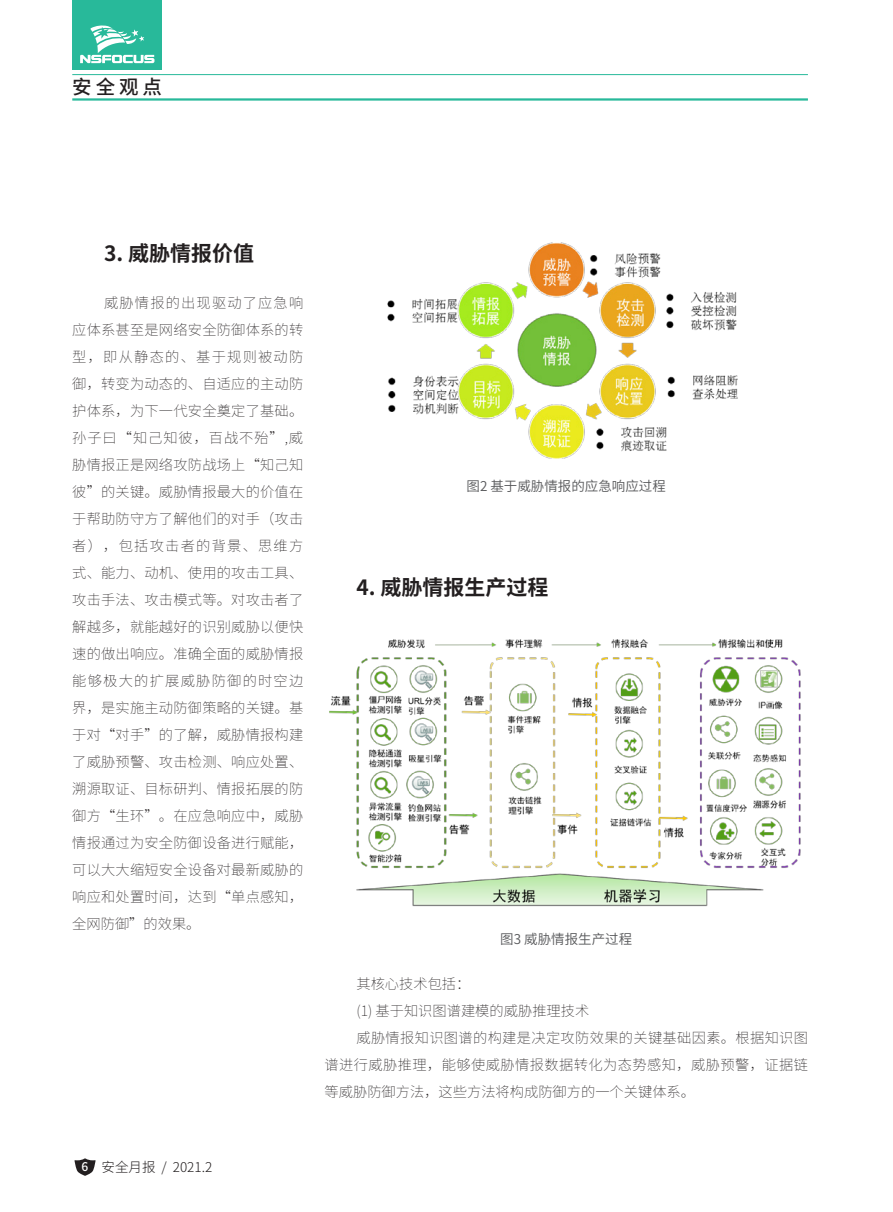
<style>
.page{position:relative;width:893px;height:1212px;background:#fff}
.page>*{position:absolute;margin:0;border:0;box-sizing:border-box;transform-origin:0 0}
._4-二级小标题{font:700 21px "Noto Sans Hans";color:#231f20}
.t1{font:500 19.5px "Noto Sans Hans";color:#231f20}
._3-正文{font:100 14.25px/27px "Noto Sans Hans";letter-spacing:.015em;color:#231f20;text-align:justify}
._2-图注{font:600 13.5px "Noto Sans Hans";color:#57585a}
.t2{font:300 13.5px "Noto Sans Hans";color:#231f20}
.s1{font-weight:500;font-size:12px;color:#fff}
</style>
<div class="page">
<svg style="left:74px;top:1158px;width:22px;height:18px"></svg>
<hr style="left:72px;top:74px;width:736px;height:1px;background:#28b99a">
<hr style="left:72px;top:98px;width:736px;height:3px;background:#28b99a">
<div style="left:72px;top:0;width:90px;height:70px;background:#28b99a"></div>
<svg style="left:80px;top:25px;width:74px;height:38px"></svg>
<img style="left:387px;top:242px;width:351px;height:216px">
<img style="left:329px;top:639px;width:472px;height:268px">
<h2 class="t1" style="left:72px;top:76px;width:91px">安全观点</h2>
<p class="_4-二级小标题" style="left:104px;top:241px;width:151px">3. 威胁情报价值</p>
<p class="_3-正文" style="left:72px;top:290px;width:233px;text-indent:32px">威胁情报的出现驱动了应急响应体系甚至是网络安全防御体系的转型，即从静态的、基于规则被动防御，转变为动态的、自适应的主动防护体系，为下一代安全奠定了基础。孙子曰“知己知彼，百战不殆”,威胁情报正是网络攻防战场上“知己知彼”的关键。威胁情报最大的价值在于帮助防守方了解他们的对手（攻击者），包括攻击者的背景、思维方式、能力、动机、使用的攻击工具、攻击手法、攻击模式等。对攻击者了解越多，就能越好的识别威胁以便快速的做出响应。准确全面的威胁情报能够极大的扩展威胁防御的时空边界，是实施主动防御策略的关键。基于对“对手”的了解，威胁情报构建了威胁预警、攻击检测、响应处置、溯源取证、目标研判、情报拓展的防御方“生环”。在应急响应中，威胁情报通过为安全防御设备进行赋能，可以大大缩短安全设备对最新威胁的响应和处置时间，达到“单点感知，全网防御”的效果。</p>
<p class="_2-图注" style="left:467px;top:478px;width:201px">图2 基于威胁情报的应急响应过程</p>
<p class="_4-二级小标题" style="left:356px;top:576px;width:193px">4. 威胁情报生产过程</p>
<p class="_2-图注" style="left:500px;top:932px;width:133px">图3 威胁情报生产过程</p>
<p class="_3-正文" style="left:356px;top:970px;width:116px">其核心技术包括：</p>
<p class="_3-正文" style="left:356px;top:997px;width:234px">(1) 基于知识图谱建模的威胁推理技术</p>
<p class="_3-正文" style="left:325px;top:1024px;width:485px;text-indent:32px">威胁情报知识图谱的构建是决定攻防效果的关键基础因素。根据知识图谱进行威胁推理，能够使威胁情报数据转化为态势感知，威胁预警，证据链等威胁防御方法，这些方法将构成防御方的一个关键体系。</p>
<p class="t2" style="left:82px;top:1160px;width:132px"><span class="s1">6</span> 安全月报 / 2021.2</p>
</div>
